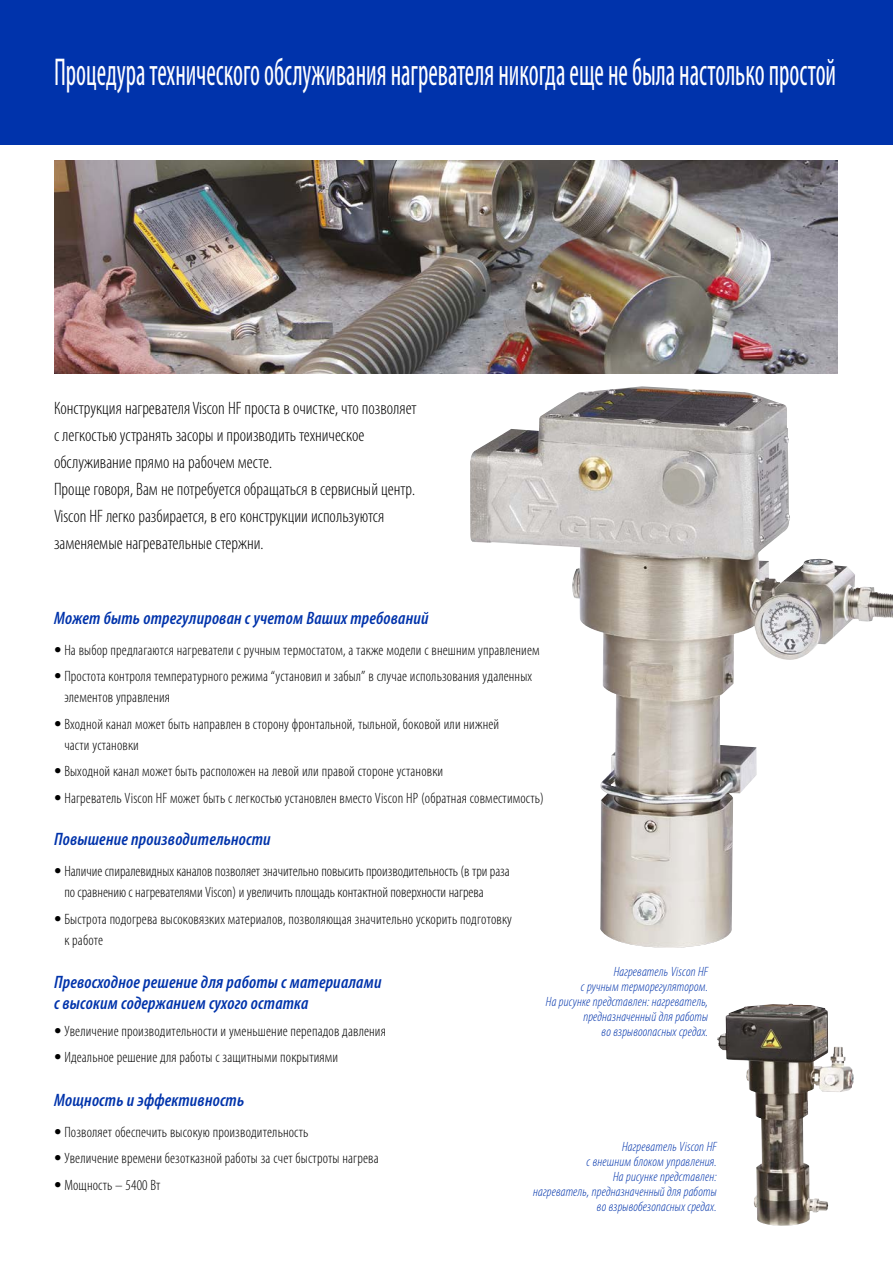
<style>
.page{position:relative;width:893px;height:1263px;background:#fff}
.page>*{position:absolute;margin:0;border:0;box-sizing:border-box;transform-origin:0 0}
.t1{font:condensed 39px "Myriad Pro";color:#fff;scale:.67 1}
.t2{font:300 condensed 18px/27px "Myriad Pro";color:#000}
.t3{font:italic 600 condensed 18px/21px "Myriad Pro";letter-spacing:.01em;color:#0033ab}
.t4{font:300 condensed 15px/21px "Myriad Pro";letter-spacing:.01em;color:#000}
.t5{font:italic 300 condensed 13.5px/15px "Myriad Pro";letter-spacing:.01em;color:#0033ab;text-align:right}
.s1{font-family:"Helvetica Neue LT Std"}
</style>
<div class="page">
<div style="left:0;top:0;width:893px;height:145px;background:#0033ab"></div>
<img style="left:54px;top:160px;width:784px;height:214px">
<img style="left:470px;top:386px;width:423px;height:562px">
<img style="left:717px;top:1003px;width:94px;height:223px">
<h1 class="t1" style="left:54px;top:49px;width:1169px">Процедура технического обслуживания нагревателя никогда еще не была настолько простой</h1>
<p class="t2" style="left:54px;top:394px;width:364px">Конструкция нагревателя Viscon HF проста в очистке, что позволяет с легкостью устранять засоры и производить техническое обслуживание прямо на рабочем месте.<br>Проще говоря, Вам не потребуется обращаться в сервисный центр.<br>Viscon HF легко разбирается, в его конструкции используются заменяемые нагревательные стержни.</p>
<p class="t3" style="left:54px;top:607px;width:376px">Может быть отрегулирован с учетом Ваших требований</p>
<p class="t4" style="left:54px;top:639px;width:487px"><span class="s1">•</span> На выбор предлагаются нагреватели с ручным термостатом, а также модели с внешним управлением</p>
<p class="t4" style="left:64px;top:666px;width:469px;text-indent:-10px"><span class="s1">•</span> Простота контроля температурного режима “установил и забыл” в случае использования удаленных элементов управления</p>
<p class="t4" style="left:64px;top:713px;width:436px;text-indent:-10px"><span class="s1">•</span> Входной канал может быть направлен в сторону фронтальной, тыльной, боковой или нижней части установки</p>
<p class="t4" style="left:54px;top:761px;width:391px"><span class="s1">•</span> Выходной канал может быть расположен на левой или правой стороне установки</p>
<p class="t4" style="left:54px;top:787px;width:491px"><span class="s1">•</span> Нагреватель Viscon HF может быть с легкостью установлен вместо Viscon HP (обратная совместимость)</p>
<p class="t3" style="left:54px;top:828px;width:218px">Повышение производительности</p>
<p class="t4" style="left:64px;top:861px;width:447px;text-indent:-10px"><span class="s1">•</span> Наличие спиралевидных каналов позволяет значительно повысить производительность (в три раза по сравнению с нагревателями Viscon) и увеличить площадь контактной поверхности нагрева</p>
<p class="t4" style="left:64px;top:908px;width:449px;text-indent:-10px"><span class="s1">•</span> Быстрота подогрева высоковязких материалов, позволяющая значительно ускорить подготовку к работе</p>
<p class="t3" style="left:54px;top:971px;width:329px">Превосходное решение для работы с материалами с высоким содержанием сухого остатка</p>
<p class="t4" style="left:54px;top:1020px;width:333px"><span class="s1">•</span> Увеличение производительности и уменьшение перепадов давления</p>
<p class="t4" style="left:54px;top:1046px;width:286px"><span class="s1">•</span> Идеальное решение для работы с защитными покрытиями</p>
<p class="t3" style="left:54px;top:1089px;width:192px">Мощность и эффективность</p>
<p class="t4" style="left:54px;top:1121px;width:256px"><span class="s1">•</span> Позволяет обеспечить высокую производительность</p>
<p class="t4" style="left:54px;top:1147px;width:326px"><span class="s1">•</span> Увеличение времени безотказной работы за счет быстроты нагрева</p>
<p class="t4" style="left:54px;top:1174px;width:108px"><span class="s1">•</span> Мощность – 5400 Вт</p>
<p class="t5" style="left:546px;top:964px;width:164px">Нагреватель Viscon HF<br>с ручным терморегулятором.<br>На рисунке представлен: нагреватель, предназначенный для работы<br>во взрывоопасных средах.</p>
<p class="t5" style="left:533px;top:1139px;width:185px">Нагреватель Viscon HF<br>с внешним блоком управления.<br>На рисунке представлен:<br>нагреватель, предназначенный для работы во взрывобезопасных средах.</p>
</div>
